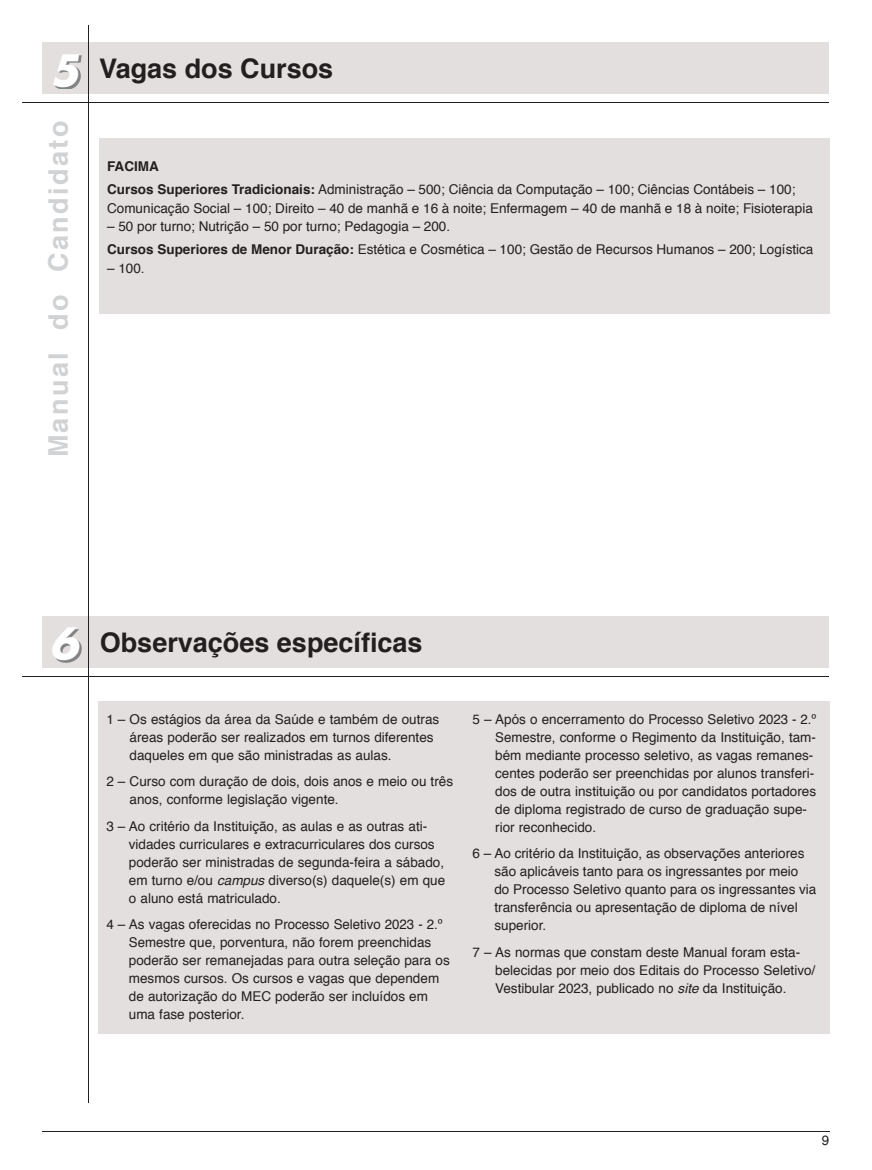
<style>
.page{position:relative;width:872px;height:1170px;background:#fff}
.page>*{position:absolute;margin:0;border:0;box-sizing:border-box;transform-origin:0 0}
.t1{font:700 27px "Helvetica";color:#231f20}
.t2{font:700 27px "Helvetica";letter-spacing:.09em;color:#d1d2d4}
.t3{font:13.5px/18px "Helvetica";color:#231f20}
.s1{font-family:"Futura";font-style:italic;font-size:42px;color:#fff}
.s2{font-weight:700}
.s3{font-style:italic}
</style>
<div class="page">
<hr style="left:42px;top:1131px;width:787px;height:1px;background:#231f20">
<div style="left:43px;top:616px;width:786px;height:52px;background:#e2dfde"></div>
<hr style="left:23px;top:675px;width:805px;height:1px;background:#231f20">
<div style="left:43px;top:43px;width:786px;height:51px;background:#e2dfde"></div>
<hr style="left:23px;top:102px;width:805px;height:1px;background:#231f20">
<hr style="left:88px;top:26px;width:1px;height:1077px;background:#231f20">
<img style="left:54px;top:629px;width:28px;height:33px">
<img style="left:55px;top:56px;width:26px;height:33px">
<div style="left:99px;top:138px;width:730px;height:176px;background:#e2dfde"></div>
<div style="left:98px;top:700px;width:731px;height:333px;background:#e2dfde"></div>
<h1 class="t1" style="left:51px;top:47px;width:284px"><span class="s1">5</span> Vagas dos Cursos</h1>
<h1 class="t2" style="left:37px;top:457px;width:338px;rotate:-90deg">Manual do Candidato</h1>
<p class="t3" style="left:107px;top:155px;width:690px;line-height:23px"><span class="s2">FACIMA<br>Cursos Superiores Tradicionais:</span> Administração – 500; Ciência da Computação – 100; Ciências Contábeis – 100;</p>
<p class="t3" style="left:107px;top:199px;width:707px">Comunicação Social – 100; Direito – 40 de manhã e 16 à noite; Enfermagem – 40 de manhã e 18 à noite; Fisioterapia</p>
<p class="t3" style="left:107px;top:215px;width:708px;line-height:23px">– 50 por turno; Nutrição – 50 por turno; Pedagogia – 200.<br><span class="s2">Cursos Superiores de Menor Duração:</span> Estética e Cosmética – 100; Gestão de Recursos Humanos – 200; Logística</p>
<p class="t3" style="left:107px;top:260px;width:39px">– 100.</p>
<h1 class="t1" style="left:50px;top:620px;width:374px"><span class="s1">6</span> Observações específicas</h1>
<p class="t3" style="left:130px;top:710px;width:311px;text-indent:-23px">1 – Os estágios da área da Saúde e também de outras áreas poderão ser realizados em turnos diferentes daqueles em que são ministradas as aulas.</p>
<p class="t3" style="left:130px;top:772px;width:325px;text-indent:-23px">2 – Curso com duração de dois, dois anos e meio ou três anos, conforme legislação vigente.</p>
<p class="t3" style="left:129px;top:817px;width:318px;text-indent:-23px">3 – Ao critério da Instituição, as aulas e as outras ati&shy;vidades curriculares e extracurriculares dos cursos poderão ser ministradas de segunda-feira a sábado, em turno e/ou <span class="s3">campus</span> diverso(s) daquele(s) em que o aluno está matriculado.</p>
<p class="t3" style="left:129px;top:915px;width:322px;text-indent:-23px">4 – As vagas oferecidas no Processo Seletivo 2023 - 2.º Semestre que, porventura, não forem preenchidas poderão ser remanejadas para outra seleção para os mesmos cursos. Os cursos e vagas que dependem de autorização do MEC poderão ser incluídos em uma fase posterior.</p>
<p class="t3" style="left:495px;top:710px;width:323px;text-indent:-23px">5 – Após o encerramento do Processo Seletivo 2023 - 2.º Semestre, conforme o Regimento da Instituição, tam&shy;bém mediante processo seletivo, as vagas remanes&shy;centes poderão ser preenchidas por alunos transferi&shy;dos de outra instituição ou por candidatos portadores de diploma registrado de curso de graduação supe&shy;rior reconhecido.</p>
<p class="t3" style="left:494px;top:844px;width:323px;text-indent:-22px">6 – Ao critério da Instituição, as observações anteriores são aplicáveis tanto para os ingressantes por meio do Processo Seletivo quanto para os ingressantes via transferência ou apresentação de diploma de nível superior.</p>
<p class="t3" style="left:495px;top:943px;width:322px;text-indent:-23px">7 – As normas que constam deste Manual foram esta&shy;belecidas por meio dos Editais do Processo Seletivo/<br>Vestibular 2023, publicado no <span class="s3">site</span> da Instituição.</p>
<p class="t3" style="left:822px;top:1131px;width:9px">9</p>
</div>
